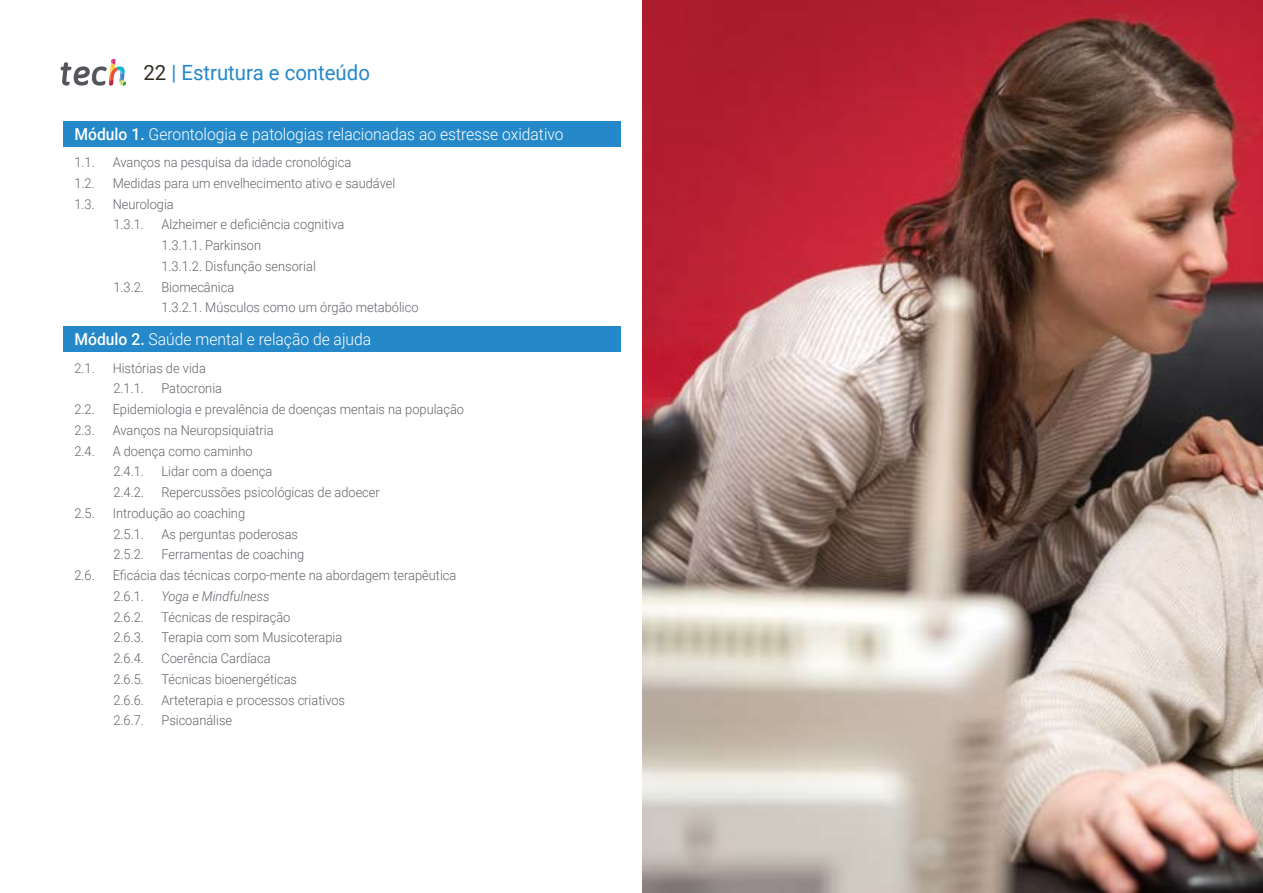
<style>
.page{position:relative;width:1263px;height:893px;background:#fff}
.page>*{position:absolute;margin:0;border:0;box-sizing:border-box;transform-origin:0 0}
.t1{font:21px "Roboto";color:#2488c9}
.t2{font:300 16.5px "Roboto";color:#fff;scale:.95 1}
.t3{font:300 13.5px/20.7px "Roboto";color:#61646a;scale:.95 1}
.t4{font:italic 300 13.5px "Roboto";color:#61646a;scale:.95 1}
.s1{color:#312e20}
.s2{font-weight:500}
</style>
<div class="page">
<div style="left:63px;top:121px;width:558px;height:25px;background:#2488c9"></div>
<div style="left:63px;top:327px;width:558px;height:25px;background:#2488c9"></div>
<img style="left:642px;top:0;width:621px;height:893px">
<svg style="left:61px;top:59px;width:65px;height:27px"></svg>
<h1 class="t1" style="left:144px;top:57px;width:228px"><span class="s1">22</span> | Estrutura e conteúdo</h1>
<p class="t2" style="left:74px;top:123px;width:516px"><span class="s2">Módulo 1.</span> Gerontologia e patologias relacionadas ao estresse oxidativo</p>
<p class="t3" style="left:74px;top:151px;width:23px">1.1.</p>
<p class="t3" style="left:113px;top:151px;width:253px">Avanços na pesquisa da idade cronológica</p>
<p class="t3" style="left:74px;top:172px;width:23px">1.2.</p>
<p class="t3" style="left:113px;top:172px;width:299px">Medidas para um envelhecimento ativo e saudável</p>
<p class="t3" style="left:74px;top:193px;width:23px">1.3.</p>
<p class="t3" style="left:113px;top:193px;width:66px">Neurologia<br>1.3.1.</p>
<p class="t3" style="left:161px;top:214px;width:194px">Alzheimer e deficiência cognitiva<br>1.3.1.1. Parkinson<br>1.3.1.2. Disfunção sensorial</p>
<p class="t3" style="left:113px;top:276px;width:34px">1.3.2.</p>
<p class="t3" style="left:161px;top:276px;width:272px">Biomecânica<br>1.3.2.1. Músculos como um órgão metabólico</p>
<p class="t2" style="left:74px;top:328px;width:314px"><span class="s2">Módulo 2.</span> Saúde mental e relação de ajuda</p>
<p class="t3" style="left:74px;top:357px;width:23px">2.1.</p>
<p class="t3" style="left:113px;top:357px;width:100px">Histórias de vida<br>2.1.1.</p>
<p class="t3" style="left:161px;top:378px;width:65px">Patocronia</p>
<p class="t3" style="left:74px;top:398px;width:23px">2.2.</p>
<p class="t3" style="left:113px;top:398px;width:371px">Epidemiologia e prevalência de doenças mentais na população</p>
<p class="t3" style="left:74px;top:419px;width:23px">2.3.</p>
<p class="t3" style="left:113px;top:419px;width:171px">Avanços na Neuropsiquiatria</p>
<p class="t3" style="left:74px;top:440px;width:23px">2.4.</p>
<p class="t3" style="left:113px;top:440px;width:149px">A doença como caminho<br>2.4.1.</p>
<p class="t3" style="left:161px;top:461px;width:118px">Lidar com a doença</p>
<p class="t3" style="left:113px;top:481px;width:34px">2.4.2.</p>
<p class="t3" style="left:161px;top:481px;width:231px">Repercussões psicológicas de adoecer</p>
<p class="t3" style="left:74px;top:502px;width:23px">2.5.</p>
<p class="t3" style="left:113px;top:502px;width:141px">Introdução ao coaching<br>2.5.1.</p>
<p class="t3" style="left:161px;top:523px;width:145px">As perguntas poderosas</p>
<p class="t3" style="left:113px;top:544px;width:34px">2.5.2.</p>
<p class="t3" style="left:161px;top:544px;width:152px">Ferramentas de coaching</p>
<p class="t3" style="left:74px;top:564px;width:23px">2.6.</p>
<p class="t3" style="left:113px;top:564px;width:363px">Eficácia das técnicas corpo-mente na abordagem terapêutica<br>2.6.1.</p>
<p class="t4" style="left:161px;top:587px;width:115px">Yoga e Mindfulness</p>
<p class="t3" style="left:113px;top:606px;width:34px">2.6.2.</p>
<p class="t3" style="left:161px;top:606px;width:137px">Técnicas de respiração</p>
<p class="t3" style="left:113px;top:627px;width:34px">2.6.3.</p>
<p class="t3" style="left:161px;top:627px;width:192px">Terapia com som Musicoterapia</p>
<p class="t3" style="left:113px;top:647px;width:34px">2.6.4.</p>
<p class="t3" style="left:161px;top:647px;width:116px">Coerência Cardíaca</p>
<p class="t3" style="left:113px;top:668px;width:34px">2.6.5.</p>
<p class="t3" style="left:161px;top:668px;width:144px">Técnicas bioenergéticas</p>
<p class="t3" style="left:113px;top:689px;width:34px">2.6.6.</p>
<p class="t3" style="left:161px;top:689px;width:195px">Arteterapia e processos criativos</p>
<p class="t3" style="left:113px;top:710px;width:34px">2.6.7.</p>
<p class="t3" style="left:161px;top:710px;width:76px">Psicoanálise</p>
</div>
